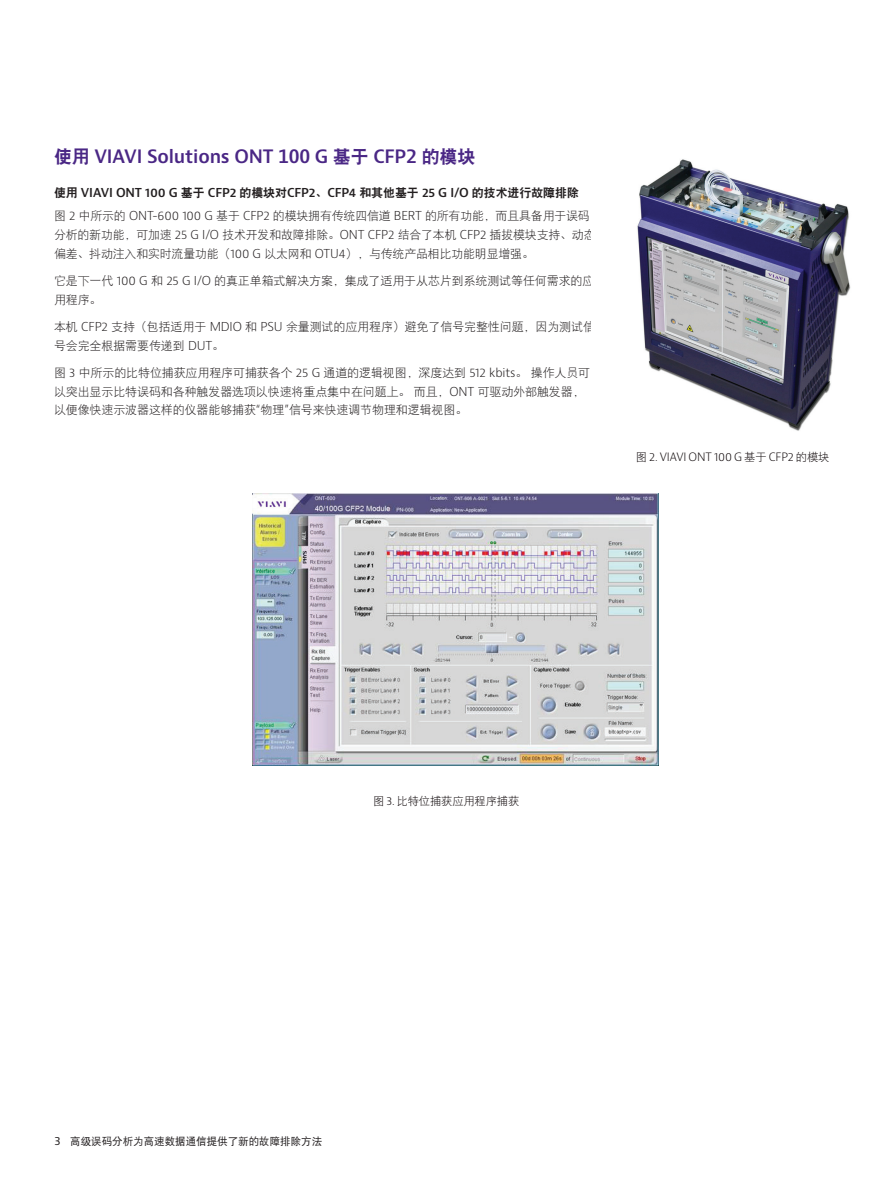
<style>
.page{position:relative;width:893px;height:1191px;background:#fff}
.page>*{position:absolute;margin:0;border:0;box-sizing:border-box;transform-origin:0 0}
.t1{font:600 18px "Bernino Sans";letter-spacing:-.01em;color:#4a2785}
.t2{font:12px/18.8px "DFP Hei W3";letter-spacing:-.01em;color:#231f20}
.t3{font:600 12px "Bernino Sans";letter-spacing:-.01em;color:#231f20}
.t4{font:300 11.25px "Bernino Sans";letter-spacing:-.01em;color:#110a0c}
.t5{font:11.25px "DFP Hei W3";letter-spacing:-.01em;color:#110a0c}
.t6{font:10.5px "DFP Hei W5";color:#231f20}
.s1{font-family:"DFP Hei W9";font-weight:400}
.s2{font-family:"Bernino Sans";font-weight:300}
.s3{font-family:"DFP Hei W3";font-weight:400}
.s4{font-family:"Bernino Sans"}
</style>
<div class="page">
<img style="left:637px;top:159px;width:214px;height:272px">
<img style="left:252px;top:493px;width:407px;height:272px">
<h1 class="t1" style="left:54px;top:145px;width:423px"><span class="s1">使用</span> VIAVI Solutions ONT 100 G <span class="s1">基于</span> CFP2 <span class="s1">的模块</span></h1>
<p class="t3" style="left:54px;top:185px;width:526px"><span class="s1">使用</span> VIAVI ONT 100 G <span class="s1">基于</span> CFP2 <span class="s1">的模块对</span>CFP2<span class="s1">、</span>CFP4 <span class="s1">和其他基于</span> 25 G I/O <span class="s1">的技术进行故障排除</span></p>
<p class="t2" style="left:54px;top:206px;width:543px">图 <span class="s2">2</span> 中所示的 <span class="s2">ONT-600 100 G</span> 基于 <span class="s2">CFP2</span> 的模块拥有传统四信道 <span class="s2">BERT</span> 的所有功能，而且具备用于误码分析的新功能，可加速 <span class="s2">25 G I/O</span> 技术开发和故障排除。<span class="s2">ONT CFP2</span> 结合了本机 <span class="s2">CFP2</span> 插拔模块支持、动态偏差、抖动注入和实时流量功能（<span class="s2">100 G</span> 以太网和 <span class="s2">OTU4</span>），与传统产品相比功能明显增强。</p>
<p class="t2" style="left:54px;top:271px;width:542px">它是下一代 <span class="s2">100 G</span> 和 <span class="s2">25 G I/O</span> 的真正单箱式解决方案，集成了适用于从芯片到系统测试等任何需求的应用程序。</p>
<p class="t2" style="left:54px;top:317px;width:542px">本机 <span class="s2">CFP2</span> 支持（包括适用于 <span class="s2">MDIO</span> 和 <span class="s2">PSU</span> 余量测试的应用程序）避免了信号完整性问题，因为测试信号会完全根据需要传递到 <span class="s2">DUT</span>。</p>
<p class="t2" style="left:54px;top:363px;width:538px">图 <span class="s2">3</span> 中所示的比特位捕获应用程序可捕获各个 <span class="s2">25 G</span> 通道的逻辑视图，深度达到 <span class="s2">512 kbits</span>。操作人员可以突出显示比特误码和各种触发器选项以快速将重点集中在问题上。而且，<span class="s2">ONT</span> 可驱动外部触发器，以便像快速示波器这样的仪器能够捕获<span class="s2">“</span>物理<span class="s2">”</span>信号来快速调节物理和逻辑视图。</p>
<p class="t4" style="left:636px;top:449px;width:195px"><span class="s3">图</span> 2. VIAVI ONT 100 G <span class="s3">基于</span> CFP2 <span class="s3">的模块</span></p>
<p class="t5" style="left:373px;top:795px;width:148px">图 <span class="s2">3.</span> 比特位捕获应用程序捕获</p>
<p class="t6" style="left:55px;top:1136px;width:269px"><span class="s4">3</span> 高级误码分析为高速数据通信提供了新的故障排除方法</p>
</div>
